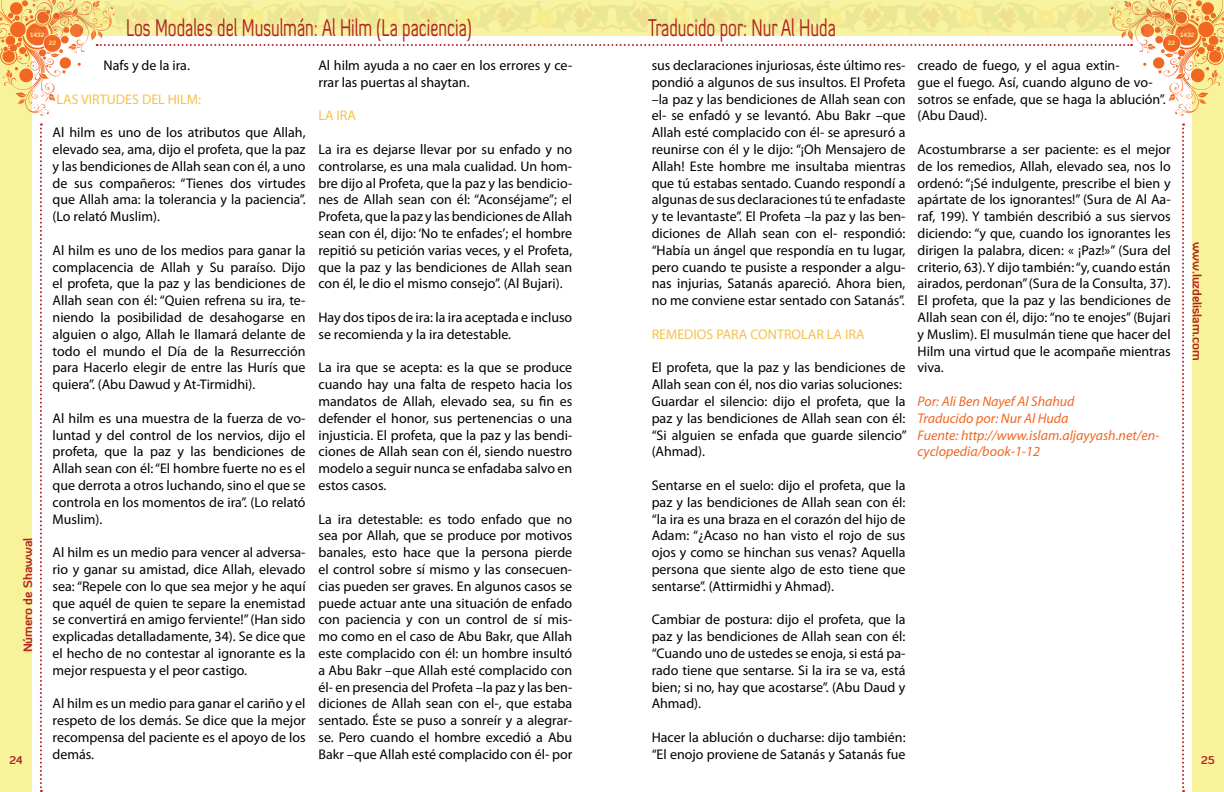
<style>
.page{position:relative;width:1224px;height:792px;background:#fff}
.page>*{position:absolute;margin:0;border:0;box-sizing:border-box;transform-origin:0 0}
.t1{font:24px "Diavlo";color:#b22328;scale:.67 1}
.t2{font:14px/16.8px "Myriad Pro";color:#000;text-align:justify}
.t3{font:italic 14px/16.8px "Myriad Pro";color:#f26722}
.t4{font:14px "Myriad Pro";color:#f4c250}
.t5{font:700 12px "Diavlo";color:#b22328}
.t6{font:700 11px "Diavlo";color:#b22328}
.t7{font:700 6px "Diavlo";color:#f8f299}
</style>
<div class="page">
<div style="left:0;top:0;width:32px;height:792px;background:#f8f29a"></div>
<div style="left:1192px;top:0;width:32px;height:792px;background:#f8f29a"></div>
<svg style="left:40px;top:124px;width:2px;height:668px"></svg>
<svg style="left:1182px;top:124px;width:2px;height:668px"></svg>
<svg style="left:0;top:0;width:1224px;height:116px"></svg>
<img style="left:35px;top:1px;width:1156px;height:36px">
<p class="t1" style="left:126px;top:13px;width:518px">Los Modales del Musulmán: Al Hilm (La paciencia)</p>
<p class="t1" style="left:648px;top:13px;width:282px">Traducido por: Nur Al Huda</p>
<p class="t2" style="left:104px;top:57px;width:88px">Nafs y de la ira.</p>
<p class="t4" style="left:57px;top:90px;width:146px">LAS VIRTUDES DEL HILM:</p>
<p class="t2" style="left:53px;top:124px;width:255px">Al hilm es uno de los atributos que Allah, elevado sea, ama, dijo el profeta, que la paz y las bendiciones de Allah sean con él, a uno de sus compañeros: “Tienes dos virtudes que Allah ama: la tolerancia y la paciencia”. (Lo relató Muslim).</p>
<p class="t2" style="left:53px;top:242px;width:255px">Al hilm es uno de los medios para ganar la complacencia de Allah y Su paraíso. Dijo el profeta, que la paz y las bendiciones de Allah sean con él: “Quien refrena su ira, te&shy;niendo la posibilidad de desahogarse en alguien o algo, Allah le llamará delante de todo el mundo el Día de la Resurrección para Hacerlo elegir de entre las Hurís que quiera”. (Abu Dawud y At-Tirmidhi).</p>
<p class="t2" style="left:53px;top:410px;width:255px">Al hilm es una muestra de la fuerza de vo&shy;luntad y del control de los nervios, dijo el profeta, que la paz y las bendiciones de Allah sean con él: “El hombre fuerte no es el que derrota a otros luchando, sino el que se controla en los momentos de ira”. (Lo relató Muslim).</p>
<p class="t2" style="left:53px;top:544px;width:255px">Al hilm es un medio para vencer al adversa&shy;rio y ganar su amistad, dice Allah, elevado sea: “Repele con lo que sea mejor y he aquí que aquél de quien te separe la enemistad se convertirá en amigo ferviente!” (Han sido explicadas detalladamente, 34). Se dice que el hecho de no contestar al ignorante es la mejor respuesta y el peor castigo.</p>
<p class="t2" style="left:53px;top:695px;width:255px">Al hilm es un medio para ganar el cariño y el respeto de los demás. Se dice que la mejor recompensa del paciente es el apoyo de los demás.</p>
<p class="t7" style="left:30px;top:31px;width:16px">1432</p>
<p class="t7" style="left:1180px;top:31px;width:16px">1432</p>
<p class="t7" style="left:49px;top:39px;width:9px">22</p>
<p class="t7" style="left:1168px;top:39px;width:9px">22</p>
<p class="t2" style="left:918px;top:57px;width:250px;text-align:left">creado de fuego, y el agua extin-<br>gue el fuego. Así, cuando alguno de vo&shy;sotros se enfade, que se haga la ablución”. (Abu Daud).</p>
<p class="t2" style="left:918px;top:141px;width:255px">Acostumbrarse a ser paciente: es el mejor de los remedios, Allah, elevado sea, nos lo ordenó: “¡Sé indulgente, prescribe el bien y apártate de los ignorantes!” (Sura de Al Aa&shy;raf, 199). Y también describió a sus siervos diciendo: “y que, cuando los ignorantes les dirigen la palabra, dicen: « ¡Paz!»” (Sura del criterio, 63). Y dijo también: “y, cuando están airados, perdonan” (Sura de la Consulta, 37).<br>El profeta, que la paz y las bendiciones de Allah sean con él, dijo: “no te enojes” (Bujari y Muslim). El musulmán tiene que hacer del Hilm una virtud que le acompañe mientras viva.</p>
<p class="t3" style="left:918px;top:393px;width:243px">Por: Ali Ben Nayef Al Shahud<br>Traducido por: Nur Al Huda<br>Fuente: http://www.islam.aljayyash.net/en&shy;cyclopedia/book-1-12</p>
<p class="t2" style="left:318px;top:57px;width:255px">Al hilm ayuda a no caer en los errores y ce&shy;rrar las puertas al shaytan.</p>
<p class="t4" style="left:318px;top:107px;width:39px">LA IRA</p>
<p class="t2" style="left:318px;top:141px;width:255px">La ira es dejarse llevar por su enfado y no controlarse, es una mala cualidad. Un hom&shy;bre dijo al Profeta, que la paz y las bendicio&shy;nes de Allah sean con él: “Aconséjame”; el Profeta, que la paz y las bendiciones de Allah sean con él, dijo: ‘No te enfades’; el hombre repitió su petición varias veces, y el Profeta, que la paz y las bendiciones de Allah sean con él, le dio el mismo consejo”. (Al Bujari).</p>
<p class="t2" style="left:318px;top:309px;width:255px">Hay dos tipos de ira: la ira aceptada e incluso se recomienda y la ira detestable.</p>
<p class="t2" style="left:318px;top:359px;width:255px">La ira que se acepta: es la que se produce cuando hay una falta de respeto hacia los mandatos de Allah, elevado sea, su fin es defender el honor, sus pertenencias o una injusticia. El profeta, que la paz y las bendi&shy;ciones de Allah sean con él, siendo nuestro modelo a seguir nunca se enfadaba salvo en estos casos.</p>
<p class="t2" style="left:318px;top:510px;width:255px">La ira detestable: es todo enfado que no sea por Allah, que se produce por motivos banales, esto hace que la persona pierde el control sobre sí mismo y las consecuen&shy;cias pueden ser graves. En algunos casos se puede actuar ante una situación de enfado con paciencia y con un control de sí mis&shy;mo como en el caso de Abu Bakr, que Allah este complacido con él: un hombre insultó a Abu Bakr –que Allah esté complacido con él- en presencia del Profeta –la paz y las ben&shy;diciones de Allah sean con el-, que estaba sentado. Éste se puso a sonreír y a alegrar&shy;se. Pero cuando el hombre excedió a Abu Bakr –que Allah esté complacido con él- por</p>
<p class="t2" style="left:652px;top:57px;width:255px">sus declaraciones injuriosas, éste último res&shy;pondió a algunos de sus insultos. El Profeta –la paz y las bendiciones de Allah sean con el- se enfadó y se levantó. Abu Bakr –que Allah esté complacido con él- se apresuró a reunirse con él y le dijo: “¡Oh Mensajero de Allah! Este hombre me insultaba mientras que tú estabas sentado. Cuando respondí a algunas de sus declaraciones tú te enfadaste y te levantaste”. El Profeta –la paz y las ben&shy;diciones de Allah sean con el- respondió: “Había un ángel que respondía en tu lugar, pero cuando te pusiste a responder a algu&shy;nas injurias, Satanás apareció. Ahora bien, no me conviene estar sentado con Satanás”.</p>
<p class="t4" style="left:652px;top:325px;width:214px">REMEDIOS PARA CONTROLAR LA IRA</p>
<p class="t2" style="left:652px;top:359px;width:257px;text-align:left">El profeta, que la paz y las bendiciones de Allah sean con él, nos dio varias soluciones:<br>Guardar el silencio: dijo el profeta, que la paz y las bendiciones de Allah sean con él: “Si alguien se enfada que guarde silencio” (Ahmad).</p>
<p class="t2" style="left:652px;top:477px;width:255px">Sentarse en el suelo: dijo el profeta, que la paz y las bendiciones de Allah sean con él: “la ira es una braza en el corazón del hijo de Adam: “¿Acaso no han visto el rojo de sus ojos y como se hinchan sus venas? Aquella persona que siente algo de esto tiene que sentarse”. (Attirmidhi y Ahmad).</p>
<p class="t2" style="left:652px;top:611px;width:255px">Cambiar de postura: dijo el profeta, que la paz y las bendiciones de Allah sean con él: “Cuando uno de ustedes se enoja, si está pa&shy;rado tiene que sentarse. Si la ira se va, está bien; si no, hay que acostarse”. (Abu Daud y Ahmad).</p>
<p class="t2" style="left:652px;top:729px;width:255px">Hacer la ablución o ducharse: dijo también: “El enojo proviene de Satanás y Satanás fue</p>
<p class="t5" style="left:1205px;top:242px;width:121px;rotate:90deg">www.luzdelislam.com</p>
<p class="t5" style="left:20px;top:652px;width:116px;rotate:-90deg">Número de Shawwal</p>
<p class="t6" style="left:9px;top:753px;width:15px">24</p>
<p class="t6" style="left:1201px;top:753px;width:15px">25</p>
</div>
